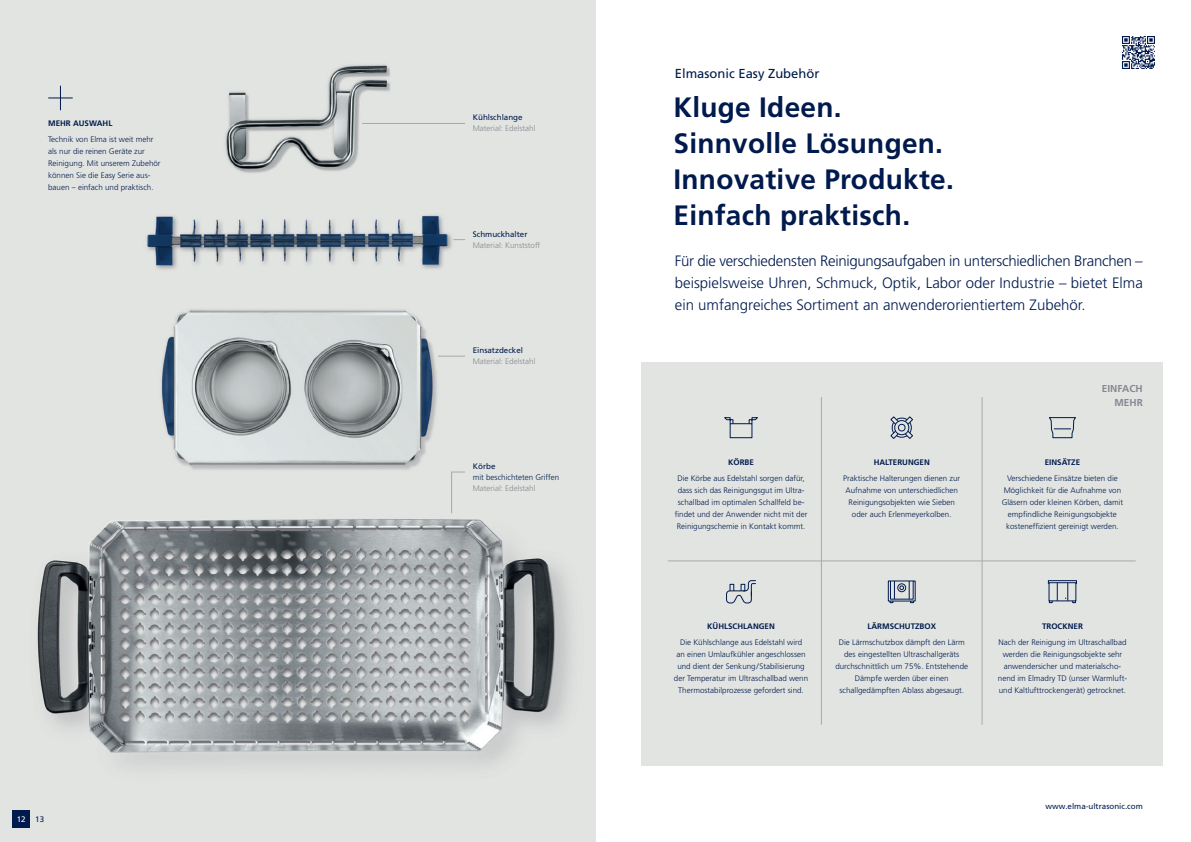
<style>
.page{position:relative;width:1191px;height:842px;background:#fff}
.page>*{position:absolute;margin:0;border:0;box-sizing:border-box;transform-origin:0 0}
.t1{font:700 28px/36px "Frutiger LT Pro";letter-spacing:.01em;color:#001a4d}
.t2{font:300 15px/22px "Frutiger LT Pro";color:#001a4d;text-align:justify}
.t3{font:13px "Frutiger LT Pro";color:#001a4d}
.t4{font:700 10px/14px "Frutiger LT Pro";color:#858891;text-align:right}
.t5{font:300 8px/12px "Frutiger LT Pro";color:#001a4d;text-align:center}
.t6{font:300 8px "Frutiger LT Pro";color:#858891}
.t7{font:700 8px "Frutiger LT Pro";color:#001a4d}
.t8{font:8px "Frutiger LT Pro";color:#001a4d}
.t9{font:8px "Frutiger LT Pro";color:#fff}
.s1{color:#001a4d}
</style>
<div class="page">
<img style="left:0;top:0;width:595px;height:842px">
<svg style="left:1122px;top:36px;width:33px;height:33px"></svg>
<div style="left:641px;top:362px;width:521px;height:403px;background:#e2e4e2"></div>
<div style="left:13px;top:811px;width:17px;height:17px;background:#001a4d"></div>
<div style="left:31px;top:811px;width:17px;height:17px;background:#e2e4e2"></div>
<svg style="left:48px;top:86px;width:25px;height:24px"></svg>
<svg style="left:453px;top:239px;width:12px;height:1px"></svg>
<hr style="left:362px;top:123px;width:103px;height:1px;background:#a8a9ad">
<svg style="left:438px;top:356px;width:27px;height:1px"></svg>
<svg style="left:451px;top:472px;width:14px;height:41px"></svg>
<hr style="left:821px;top:397px;width:1px;height:328px;background:#a8a9ad">
<hr style="left:982px;top:397px;width:1px;height:328px;background:#a8a9ad">
<hr style="left:668px;top:561px;width:467px;height:1px;background:#a8a9ad">
<div style="left:730px;top:423px;width:22px;height:15px;border:1px solid #001a4d"></div>
<svg style="left:724px;top:417px;width:9px;height:7px"></svg>
<svg style="left:748px;top:417px;width:10px;height:7px"></svg>
<svg style="left:1049px;top:417px;width:27px;height:21px"></svg>
<div style="left:888px;top:581px;width:27px;height:20px;border:1px solid #001a4d"></div>
<svg style="left:889px;top:581px;width:24px;height:22px"></svg>
<svg style="left:1049px;top:584px;width:9px;height:19px"></svg>
<div style="left:1048px;top:580px;width:28px;height:4px;border:1px solid #001a4d"></div>
<svg style="left:1065px;top:583px;width:11px;height:20px"></svg>
<svg style="left:726px;top:580px;width:30px;height:24px"></svg>
<svg style="left:890px;top:416px;width:23px;height:23px"></svg>
<p class="t7" style="left:48px;top:118px;width:66px">MEHR AUSWAHL</p>
<p class="t5" style="left:48px;top:133px;width:114px;text-align:left">Technik von Elma ist weit mehr als nur die reinen Geräte zur<br>Reinigung. Mit unserem Zubehör können Sie die Easy Serie aus&shy;bauen – einfach und praktisch.</p>
<p class="t9" style="left:17px;top:814px;width:29px">12 <span class="s1">13</span></p>
<p class="t8" style="left:473px;top:113px;width:51px">Kühlschlange</p>
<p class="t6" style="left:473px;top:124px;width:64px">Material: Edelstahl</p>
<p class="t8" style="left:473px;top:229px;width:56px">Schmuckhalter</p>
<p class="t6" style="left:473px;top:240px;width:69px">Material: Kunststoff</p>
<p class="t8" style="left:473px;top:345px;width:52px">Einsatzdeckel</p>
<p class="t6" style="left:473px;top:356px;width:64px">Material: Edelstahl</p>
<p class="t8" style="left:473px;top:461px;width:24px">Körbe</p>
<p class="t5" style="left:473px;top:471px;width:88px">mit beschichteten Griffen</p>
<p class="t6" style="left:473px;top:483px;width:64px">Material: Edelstahl</p>
<h3 class="t3" style="left:675px;top:66px;width:146px">Elmasonic Easy Zubehör</h3>
<h1 class="t1" style="left:673px;top:90px;width:282px">Kluge Ideen.<br>Sinnvolle Lösungen.<br>Innovative Produkte.<br>Einfach praktisch.</h1>
<h2 class="t2" style="left:675px;top:250px;width:469px">Für die verschiedensten Reinigungsaufgaben in unterschiedlichen Branchen – beispielsweise Uhren, Schmuck, Optik, Labor oder Industrie – bietet Elma ein umfangreiches Sortiment an anwenderorientiertem Zubehör.</h2>
<p class="t7" style="left:728px;top:457px;width:27px">KÖRBE</p>
<p class="t5" style="left:675px;top:472px;width:134px">Die Körbe aus Edelstahl sorgen dafür, dass sich das Reinigungsgut im Ultra&shy;schallbad im optimalen Schallfeld be&shy;findet und der Anwender nicht mit der Reinigungschemie in Kontakt kommt.</p>
<p class="t7" style="left:873px;top:457px;width:58px">HALTERUNGEN</p>
<p class="t5" style="left:843px;top:472px;width:118px">Praktische Halterungen dienen zur<br>Aufnahme von unterschiedlichen<br>Reinigungsobjekten wie Sieben oder auch Erlenmeyerkolben.</p>
<p class="t4" style="left:1102px;top:381px;width:42px">EINFACH<br>MEHR</p>
<p class="t7" style="left:1044px;top:457px;width:37px">EINSÄTZE</p>
<p class="t5" style="left:1001px;top:472px;width:123px">Verschiedene Einsätze bieten die Möglichkeit für die Aufnahme von Gläsern oder kleinen Körben, damit empfindliche Reinigungsobjekte kosteneffizient gereinigt werden.</p>
<p class="t7" style="left:707px;top:621px;width:69px">KÜHLSCHLANGEN</p>
<p class="t5" style="left:674px;top:636px;width:136px">Die Kühlschlange aus Edelstahl wird<br>an einen Umlaufkühler angeschlossen und dient der Senkung/Stabilisierung der Temperatur im Ultraschallbad wenn Thermostabilprozesse gefordert sind.</p>
<p class="t7" style="left:867px;top:621px;width:70px">LÄRMSCHUTZBOX</p>
<p class="t5" style="left:835px;top:636px;width:134px">Die Lärmschutzbox dämpft den Lärm des eingestellten Ultraschallgeräts durchschnittlich um 75%. Entstehende Dämpfe werden über einen schallgedämpften Ablass abgesaugt.</p>
<p class="t7" style="left:1042px;top:621px;width:42px">TROCKNER</p>
<p class="t5" style="left:998px;top:636px;width:131px">Nach der Reinigung im Ultraschallbad werden die Reinigungsobjekte sehr anwendersicher und materialscho&shy;nend im Elmadry TD (unser Warmluft&shy;und Kaltlufttrockengerät) getrocknet.</p>
<p class="t8" style="left:1045px;top:802px;width:99px">www.elma-ultrasonic.com</p>
</div>
